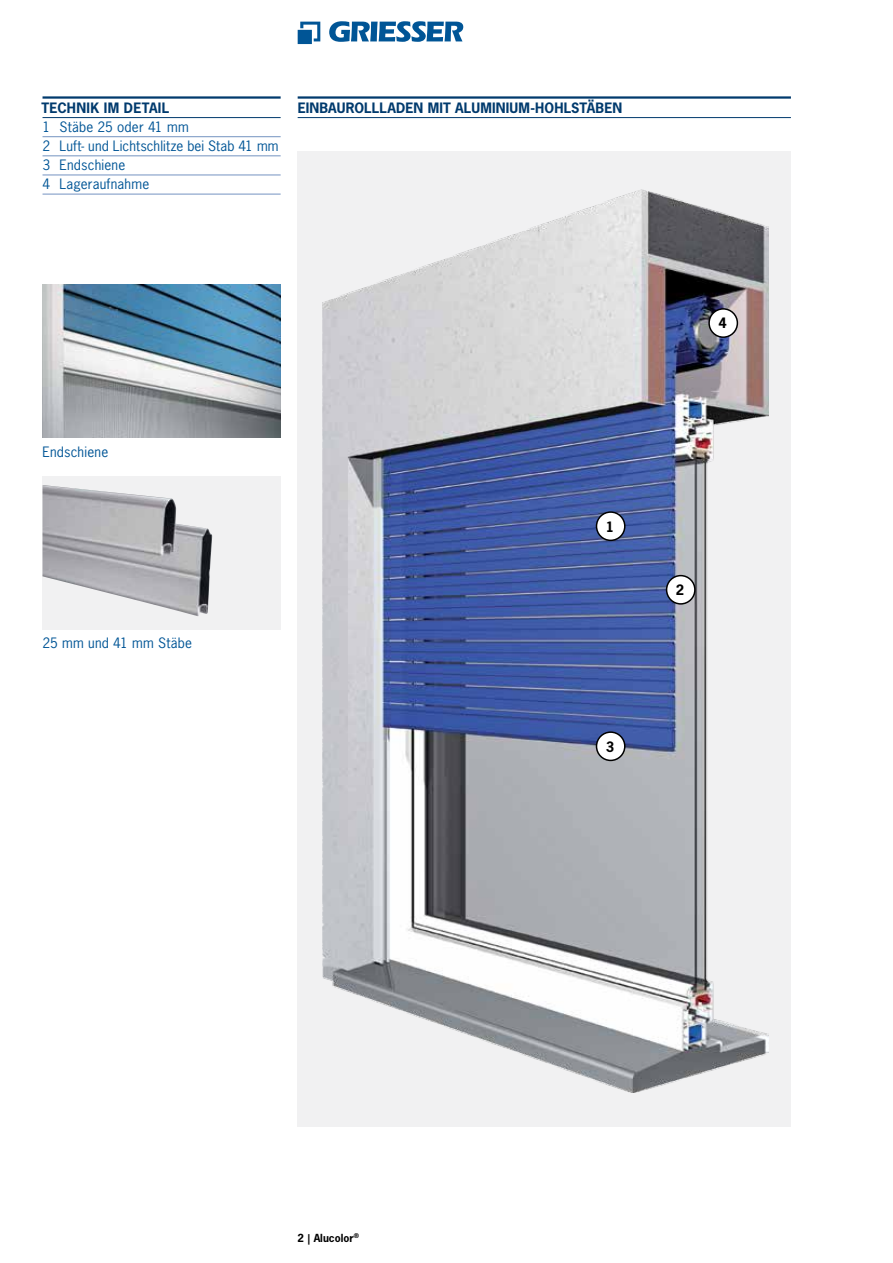
<style>
.page{position:relative;width:893px;height:1263px;background:#fff}
.page>*{position:absolute;margin:0;border:0;box-sizing:border-box;transform-origin:0 0}
.t1{font:13.5px/19.2px "News Gothic";letter-spacing:.01em;color:#005596}
.t2{font:700 13.5px "News Gothic";letter-spacing:.015em;color:#003a6d}
.t3{font:700 13.5px "News Gothic";color:#000}
.t4{font:700 10.5px "News Gothic";color:#000}
</style>
<div class="page">
<svg style="left:298px;top:22px;width:22px;height:22px"></svg>
<svg style="left:329px;top:21px;width:134px;height:21px"></svg>
<div style="left:43px;top:476px;width:238px;height:153px;background:#f1f1f2"></div>
<img style="left:43px;top:485px;width:169px;height:131px">
<div style="left:298px;top:151px;width:493px;height:975px;background:#f1f1f2"></div>
<img style="left:322px;top:189px;width:447px;height:904px">
<div style="left:596px;top:512px;width:29px;height:28px;background:#fff;border-radius:50%"></div>
<div style="left:596px;top:511px;width:29px;height:30px;border:2px solid #000;border-radius:50%"></div>
<div style="left:667px;top:576px;width:28px;height:28px;background:#fff;border-radius:50%"></div>
<div style="left:666px;top:575px;width:30px;height:30px;border:2px solid #000;border-radius:50%"></div>
<div style="left:596px;top:732px;width:29px;height:28px;background:#fff;border-radius:50%"></div>
<div style="left:596px;top:731px;width:29px;height:30px;border:2px solid #000;border-radius:50%"></div>
<div style="left:709px;top:309px;width:28px;height:28px;background:#fff;border-radius:50%"></div>
<div style="left:708px;top:308px;width:30px;height:30px;border:2px solid #000;border-radius:50%"></div>
<img style="left:43px;top:285px;width:238px;height:153px">
<hr style="left:43px;top:96px;width:238px;height:3px;background:#003a6d">
<hr style="left:43px;top:117px;width:238px;height:1px;background:#003a6d">
<hr style="left:43px;top:136px;width:238px;height:1px;background:#7493c1">
<hr style="left:43px;top:156px;width:238px;height:1px;background:#7493c1">
<hr style="left:43px;top:175px;width:238px;height:1px;background:#7493c1">
<hr style="left:43px;top:194px;width:238px;height:1px;background:#7493c1">
<hr style="left:298px;top:96px;width:493px;height:3px;background:#003a6d">
<hr style="left:298px;top:117px;width:493px;height:1px;background:#003a6d">
<p class="t2" style="left:41px;top:99px;width:100px">TECHNIK IM DETAI</p>
<p class="t2" style="left:162px;top:99px;width:9px">L</p>
<p class="t1" style="left:43px;top:117px;width:238px">1 Stäbe 25 oder 41 mm<br>2 Luft- und Lichtschlitze bei Stab 41 mm<br>3 Endschiene<br>4 Lageraufnahme</p>
<p class="t2" style="left:298px;top:99px;width:100px">EINBAUROLLLADE</p>
<p class="t2" style="left:413px;top:99px;width:210px">N MIT ALUMINIUM-HOHLSTÄBEN</p>
<p class="t1" style="left:43px;top:442px;width:67px">Endschiene</p>
<p class="t1" style="left:43px;top:633px;width:151px">25 mm und 41 mm Stäbe</p>
<p class="t3" style="left:606px;top:518px;width:10px">1</p>
<p class="t3" style="left:606px;top:738px;width:10px">3</p>
<p class="t3" style="left:718px;top:314px;width:10px">4</p>
<p class="t3" style="left:676px;top:581px;width:10px">2</p>
<p class="t4" style="left:298px;top:1231px;width:63px">2 | ALUCOLOR<sup>®</sup></p>
</div>
